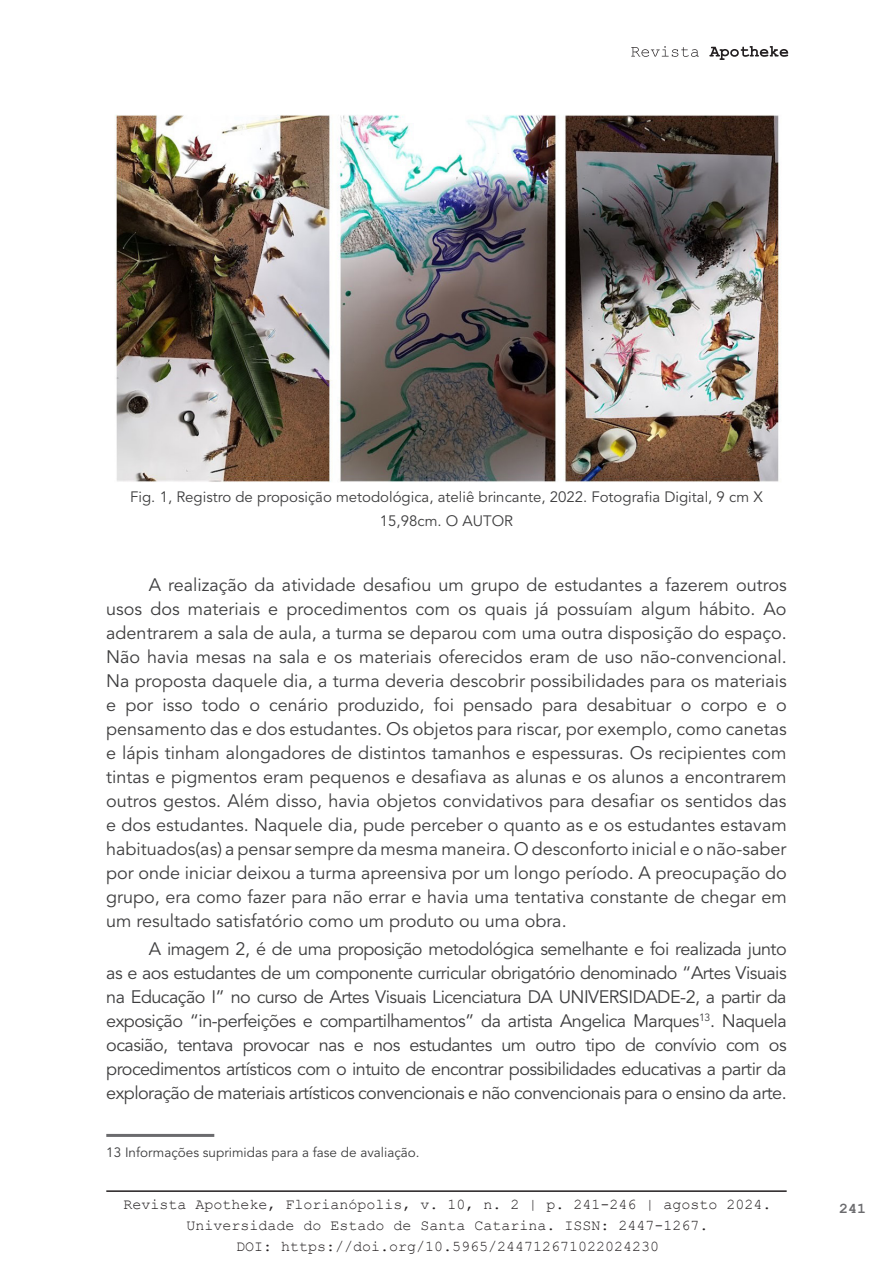
<style>
.page{position:relative;width:893px;height:1263px;background:#fff}
.page>*{position:absolute;margin:0;border:0;box-sizing:border-box;transform-origin:0 0}
.Corpo_Texto{font:18px/24px "Avenir LT Std";letter-spacing:-.025em;color:#3e3e3f;text-align:justify}
.t1{font:15px/21px "Courier New";color:#231f20;text-align:center}
.Legenda_Foto{font:15px/24px "Avenir LT Std";color:#3e3e3f;text-align:center}
.t2{font:700 15px "Courier New";color:#6b6b6e}
.Nota_de_rodapé{font:13.5px "Avenir LT Std";color:#3e3e3f}
</style>
<div class="page">
<svg style="left:631px;top:46px;width:68px;height:11px"></svg>
<svg style="left:709px;top:46px;width:79px;height:14px"></svg>
<hr style="left:106px;top:1190px;width:681px;height:2px;background:#231f20">
<hr style="left:106px;top:1134px;width:108px;height:3px;background:#6b6b6e">
<img style="left:115px;top:115px;width:665px;height:368px">
<p class="Legenda_Foto" style="left:130px;top:485px;width:634px">Fig. 1, Registro de proposição metodológica, ateliê brincante, 2022. Fotografia Digital, 9 cm X<br>15,98cm. O AUTOR</p>
<p class="Corpo_Texto" style="left:106px;top:573px;width:682px;text-indent:43px">A realização da atividade desafiou um grupo de estudantes a fazerem outros usos dos materiais e procedimentos com os quais já possuíam algum hábito. Ao adentrarem a sala de aula, a turma se deparou com uma outra disposição do espaço.<br>Não havia mesas na sala e os materiais oferecidos eram de uso não-convencional.<br>Na proposta daquele dia, a turma deveria descobrir possibilidades para os materiais e por isso todo o cenário produzido, foi pensado para desabituar o corpo e o pensamento das e dos estudantes. Os objetos para riscar, por exemplo, como canetas e lápis tinham alongadores de distintos tamanhos e espessuras. Os recipientes com tintas e pigmentos eram pequenos e desafiava as alunas e os alunos a encontrarem outros gestos. Além disso, havia objetos convidativos para desafiar os sentidos das e dos estudantes. Naquele dia, pude perceber o quanto as e os estudantes estavam habituados(as) a pensar sempre da mesma maneira. O desconforto inicial e o não-saber por onde iniciar deixou a turma apreensiva por um longo período. A preocupação do grupo, era como fazer para não errar e havia uma tentativa constante de chegar em um resultado satisfatório como um produto ou uma obra.</p>
<p class="Corpo_Texto" style="left:106px;top:937px;width:682px;text-indent:43px">A imagem 2, é de uma proposição metodológica semelhante e foi realizada junto as e aos estudantes de um componente curricular obrigatório denominado “Artes Visuais na Educação I” no curso de Artes Visuais Licenciatura DA UNIVERSIDADE-2, a partir da exposição “in-perfeições e compartilhamentos” da artista Angelica Marques<sup>13</sup>. Naquela ocasião, tentava provocar nas e nos estudantes um outro tipo de convívio com os procedimentos artísticos com o intuito de encontrar possibilidades educativas a partir da exploração de materiais artísticos convencionais e não convencionais para o ensino da arte.</p>
<p class="Nota_de_rodapé" style="left:106px;top:1144px;width:315px">13 Informações suprimidas para a fase de avaliação.</p>
<p class="t1" style="left:123px;top:1193px;width:649px">Revista Apotheke, Florianópolis, v. 10, n. 2 | p. 241-246 | agosto 2024.<br>Universidade do Estado de Santa Catarina. ISSN: 2447-1267.<br>DOI: https://doi.org/10.5965/244712671022024230</p>
<p class="t2" style="left:839px;top:1199px;width:28px">241</p>
</div>
